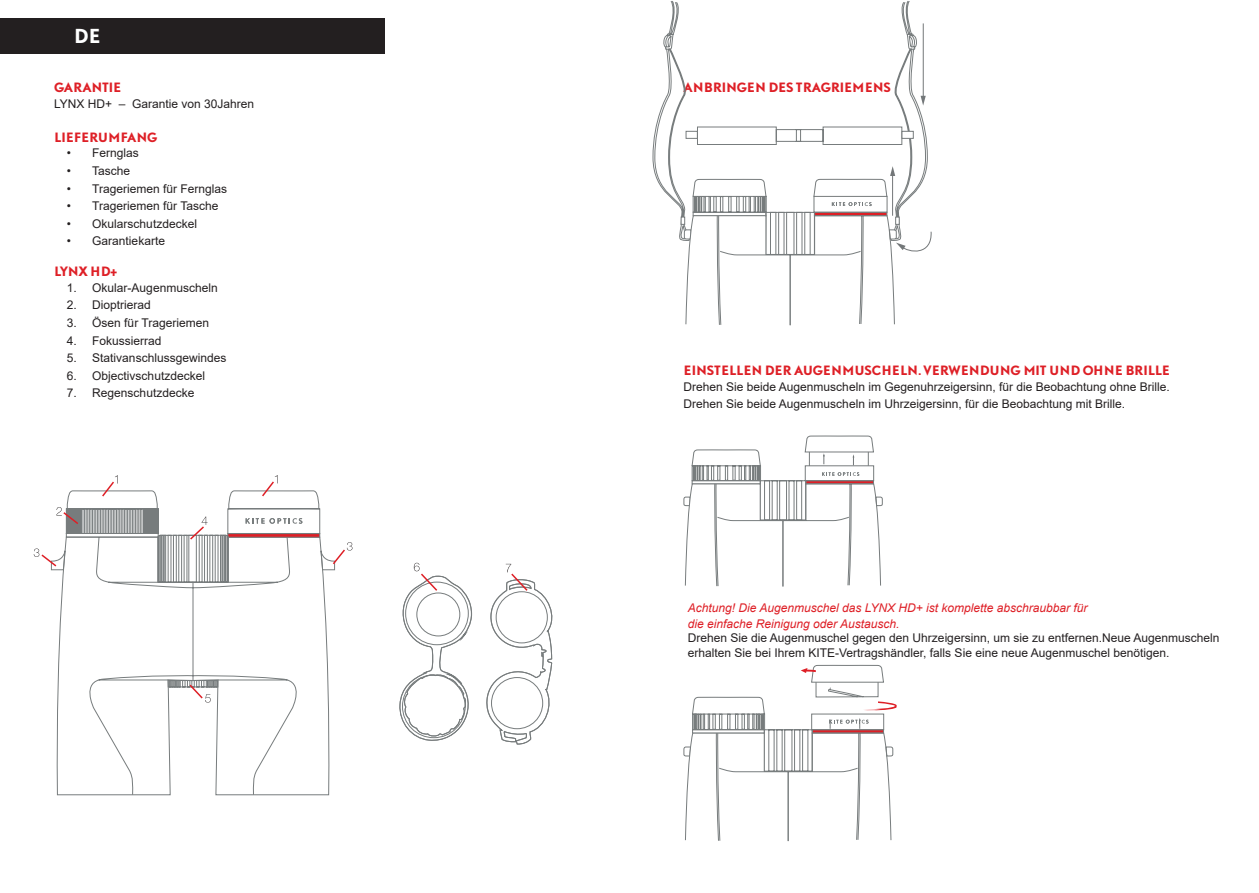
<style>
.page{position:relative;width:1259px;height:893px;background:#fff}
.page>*{position:absolute;margin:0;border:0;box-sizing:border-box;transform-origin:0 0}
.t1{font:700 18px "DTL Nobel T";color:#fff}
.subhoofding{font:12px/14.4px "Arial";color:#231f20}
.body{font:12px "Arial";color:#231f20}
.subhoofding-2{font:italic 12px/16.2px "Arial";color:#de1f26}
.TITEL{font:700 12px "DTL Nobel T";color:#de1f26}
.TITEL-2{font:700 12px "DTL Nobel T";letter-spacing:-.02em;color:#de1f26}
.TITEL-3{font:700 12px "DTL Nobel T";letter-spacing:-.035em;color:#de1f26}
</style>
<div class="page">
<div style="left:0;top:18px;width:384px;height:35px;background:#231f20"></div>
<svg style="left:399px;top:563px;width:154px;height:182px"></svg>
<svg style="left:683px;top:435px;width:200px;height:152px"></svg>
<svg style="left:683px;top:664px;width:213px;height:178px"></svg>
<svg style="left:652px;top:103px;width:11px;height:87px"></svg>
<svg style="left:663px;top:1px;width:269px;height:325px"></svg>
<div style="left:901px;top:131px;width:12px;height:8px;background:#fff;border:1px solid #777c7d"></div>
<svg style="left:56px;top:703px;width:274px;height:92px"></svg>
<svg style="left:66px;top:703px;width:240px;height:92px"></svg>
<svg style="left:34px;top:475px;width:318px;height:228px"></svg>
<p class="t1" style="left:74px;top:23px;width:28px">DE</p>
<p class="TITEL-3" style="left:54px;top:79px;width:69px">GARANTIE</p>
<p class="body" style="left:54px;top:95px;width:202px">LYNX HD+ – Garantie von 30Jahren</p>
<p class="TITEL" style="left:54px;top:129px;width:105px">LIEFERUMFANG</p>
<p class="subhoofding" style="left:67px;top:146px;width:74px">• Fernglas</p>
<p class="subhoofding" style="left:67px;top:163px;width:65px">• Tasche</p>
<p class="subhoofding" style="left:67px;top:181px;width:162px">• Trageriemen für Fernglas</p>
<p class="subhoofding" style="left:67px;top:199px;width:153px">• Trageriemen für Tasche</p>
<p class="subhoofding" style="left:67px;top:216px;width:132px">• Okularschutzdeckel</p>
<p class="subhoofding" style="left:67px;top:234px;width:100px">• Garantiekarte</p>
<p class="TITEL" style="left:54px;top:263px;width:65px">LYNX HD+</p>
<p class="subhoofding" style="left:67px;top:280px;width:152px">1. Okular-Augenmuscheln</p>
<p class="subhoofding" style="left:67px;top:298px;width:86px">2. Dioptrierad</p>
<p class="subhoofding" style="left:67px;top:315px;width:144px">3. Ösen für Trageriemen</p>
<p class="subhoofding" style="left:67px;top:333px;width:96px">4. Fokussierrad</p>
<p class="subhoofding" style="left:67px;top:351px;width:161px">5. Stativanschlussgewindes</p>
<p class="subhoofding" style="left:67px;top:368px;width:140px">6. Objectivschutzdeckel</p>
<p class="subhoofding" style="left:67px;top:386px;width:129px">7. Regenschutzdecke</p>
<p class="TITEL-2" style="left:683px;top:79px;width:209px">ANBRINGEN DES TRAGRIEMENS</p>
<p class="TITEL" style="left:683px;top:362px;width:488px">EINSTELLEN DER AUGENMUSCHELN. VERWENDUNG MIT UND OHNE BRILLE</p>
<p class="body" style="left:683px;top:378px;width:488px">Drehen Sie beide Augenmuscheln im Gegenuhrzeigersinn, für die Beobachtung ohne Brille.</p>
<p class="body" style="left:683px;top:396px;width:443px">Drehen Sie beide Augenmuscheln im Uhrzeigersinn, für die Beobachtung mit Brille.</p>
<p class="subhoofding-2" style="left:688px;top:599px;width:401px">Achtung! Die Augenmuschel das LYNX HD+ ist komplette abschraubbar für die einfache Reinigung oder Austausch.</p>
<p class="subhoofding" style="left:688px;top:631px;width:533px">Drehen Sie die Augenmuschel gegen den Uhrzeigersinn, um sie zu entfernen.Neue Augenmuscheln erhalten Sie bei Ihrem KITE-Vertragshändler, falls Sie eine neue Augenmuschel benötigen.</p>
</div>
